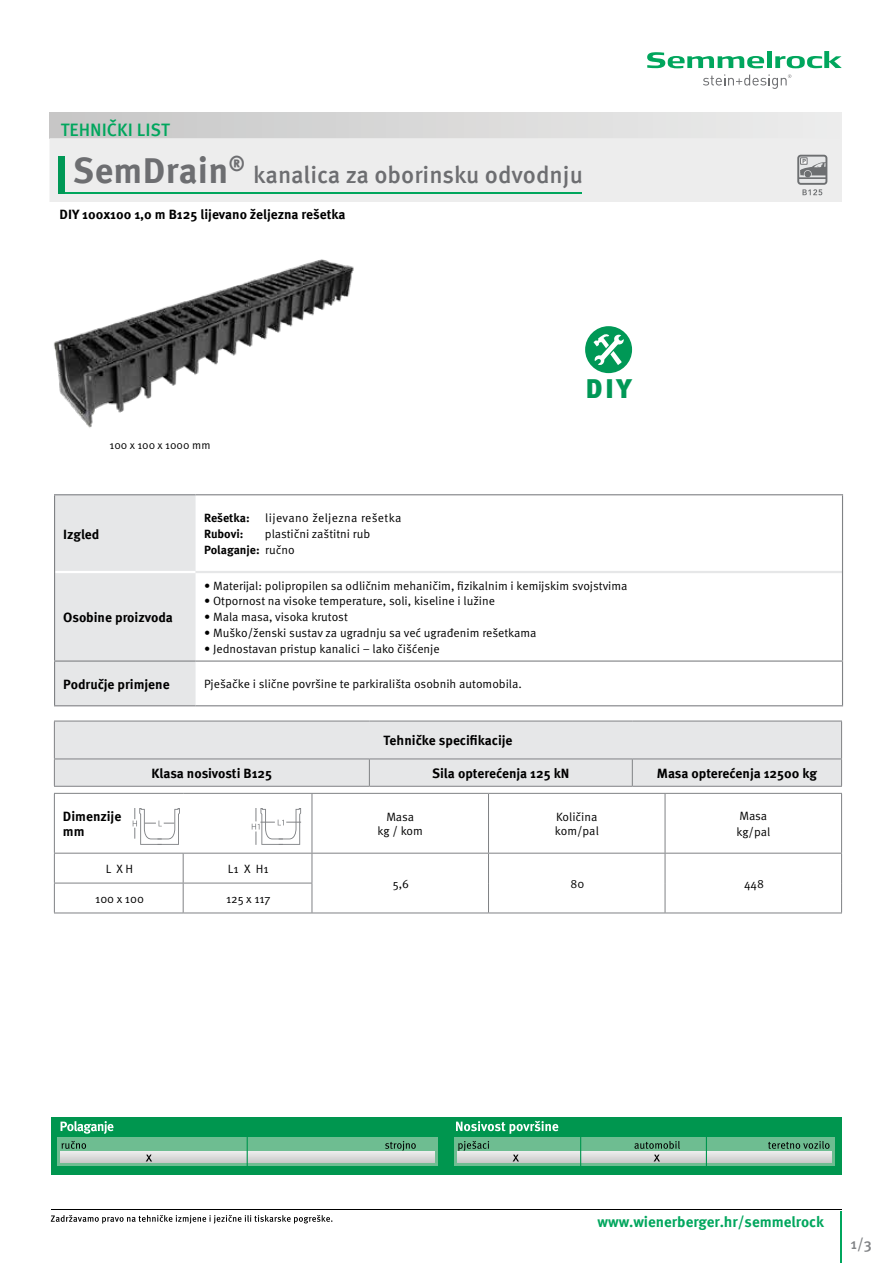
<style>
.page{position:relative;width:893px;height:1263px;background:#fff}
.page>*{position:absolute;margin:0;border:0;box-sizing:border-box;transform-origin:0 0}
.t1{font:700 36px "Meta Pro";letter-spacing:.01em;color:#6d6e71}
.t2{font:900 26.7px "Meta Pro";color:#009856}
.t3{font:500 24px "Meta Pro";color:#6d6e71}
.t4{font:500 18px "Meta Pro";color:#00a65d}
.t5{font:700 15px "Meta Pro";color:#00a65d}
.t6{font:500 15px "Meta Pro";color:#808285}
.t7{font:700 13.5px/15.8px "Meta Pro";color:#000}
.t8{font:12px/15.8px "Meta Pro";color:#000}
.t9{font:12px "Meta Pro";letter-spacing:.03em;color:#000}
.t10{font:700 12px "Meta Pro";letter-spacing:-.005em;color:#000}
.t11{font:11.25px "Meta Pro";color:#000}
.s1{font-weight:700}
</style>
<div class="page">
<hr style="left:51px;top:1209px;width:791px;height:1px;background:#000">
<hr style="left:841px;top:1211px;width:1px;height:52px;background:#00a65d">
<svg style="left:51px;top:1215px;width:281px;height:8px"></svg>
<svg style="left:647px;top:52px;width:117px;height:16px"></svg>
<div style="left:767px;top:51px;width:5px;height:17px;background:#00a65d"></div>
<svg style="left:775px;top:51px;width:67px;height:17px"></svg>
<svg style="left:703px;top:74px;width:88px;height:15px"></svg>
<img style="left:53px;top:259px;width:301px;height:169px">
<div style="left:49px;top:113px;width:793px;height:25px;background:linear-gradient(to right,#c6c6c6,#ededed)"></div>
<div style="left:49px;top:138px;width:793px;height:64px;background:#ededed"></div>
<hr style="left:58px;top:193px;width:523px;height:1px;background:#00a65d">
<div style="left:58px;top:156px;width:7px;height:38px;background:#009856"></div>
<div style="left:585px;top:326px;width:47px;height:47px;background:#009856;border-radius:50%"></div>
<svg style="left:593px;top:334px;width:31px;height:31px"></svg>
<div style="left:55px;top:495px;width:141px;height:210px;background:#e6e7e8"></div>
<hr style="left:55px;top:571px;width:141px;height:2px;background:#fff">
<hr style="left:196px;top:571px;width:646px;height:2px;background:#e6e7e8">
<hr style="left:54px;top:494px;width:142px;height:1px;background:#808285">
<hr style="left:54px;top:495px;width:1px;height:77px;background:#808285">
<hr style="left:196px;top:494px;width:647px;height:1px;background:#808285">
<hr style="left:842px;top:495px;width:1px;height:77px;background:#808285">
<hr style="left:54px;top:572px;width:1px;height:88px;background:#808285">
<hr style="left:842px;top:572px;width:1px;height:88px;background:#808285">
<hr style="left:54px;top:660px;width:142px;height:2px;background:#808285">
<hr style="left:54px;top:662px;width:1px;height:43px;background:#808285">
<hr style="left:196px;top:660px;width:647px;height:2px;background:#808285">
<hr style="left:842px;top:662px;width:1px;height:43px;background:#808285">
<hr style="left:54px;top:705px;width:142px;height:1px;background:#808285">
<hr style="left:196px;top:705px;width:647px;height:1px;background:#808285">
<div style="left:55px;top:722px;width:786px;height:64px;background:#e6e7e8"></div>
<hr style="left:54px;top:721px;width:315px;height:1px;background:#808285">
<hr style="left:54px;top:721px;width:1px;height:37px;background:#808285">
<hr style="left:369px;top:721px;width:263px;height:1px;background:#808285">
<hr style="left:632px;top:721px;width:210px;height:1px;background:#808285">
<hr style="left:841px;top:721px;width:1px;height:37px;background:#808285">
<hr style="left:54px;top:758px;width:315px;height:1px;background:#808285">
<svg style="left:54px;top:759px;width:1px;height:27px"></svg>
<hr style="left:369px;top:758px;width:263px;height:1px;background:#808285">
<svg style="left:369px;top:759px;width:1px;height:27px"></svg>
<hr style="left:632px;top:758px;width:210px;height:1px;background:#808285">
<svg style="left:632px;top:759px;width:1px;height:27px"></svg>
<svg style="left:841px;top:759px;width:1px;height:27px"></svg>
<hr style="left:54px;top:786px;width:315px;height:1px;background:#808285">
<hr style="left:369px;top:786px;width:263px;height:1px;background:#808285">
<hr style="left:632px;top:786px;width:210px;height:1px;background:#808285">
<hr style="left:54px;top:793px;width:129px;height:1px;background:#808285">
<hr style="left:54px;top:794px;width:1px;height:59px;background:#808285">
<hr style="left:183px;top:793px;width:129px;height:1px;background:#808285">
<hr style="left:312px;top:793px;width:176px;height:1px;background:#808285">
<hr style="left:312px;top:794px;width:1px;height:59px;background:#808285">
<hr style="left:488px;top:793px;width:177px;height:1px;background:#808285">
<hr style="left:488px;top:794px;width:1px;height:59px;background:#808285">
<hr style="left:665px;top:793px;width:177px;height:1px;background:#808285">
<hr style="left:665px;top:794px;width:1px;height:59px;background:#808285">
<hr style="left:841px;top:794px;width:1px;height:59px;background:#808285">
<hr style="left:54px;top:853px;width:129px;height:1px;background:#808285">
<hr style="left:54px;top:853px;width:1px;height:30px;background:#808285">
<hr style="left:183px;top:853px;width:129px;height:1px;background:#808285">
<hr style="left:183px;top:853px;width:1px;height:30px;background:#808285">
<hr style="left:312px;top:853px;width:176px;height:1px;background:#808285">
<hr style="left:312px;top:853px;width:1px;height:30px;background:#808285">
<hr style="left:488px;top:853px;width:177px;height:1px;background:#808285">
<hr style="left:488px;top:853px;width:1px;height:30px;background:#808285">
<hr style="left:665px;top:853px;width:177px;height:1px;background:#808285">
<hr style="left:665px;top:853px;width:1px;height:30px;background:#808285">
<hr style="left:841px;top:853px;width:1px;height:30px;background:#808285">
<hr style="left:54px;top:883px;width:129px;height:1px;background:#808285">
<svg style="left:54px;top:883px;width:1px;height:29px"></svg>
<hr style="left:183px;top:883px;width:129px;height:1px;background:#808285">
<svg style="left:183px;top:883px;width:1px;height:29px"></svg>
<svg style="left:312px;top:883px;width:1px;height:29px"></svg>
<svg style="left:488px;top:883px;width:1px;height:29px"></svg>
<svg style="left:665px;top:883px;width:1px;height:29px"></svg>
<svg style="left:841px;top:883px;width:1px;height:29px"></svg>
<hr style="left:54px;top:912px;width:129px;height:1px;background:#808285">
<hr style="left:183px;top:912px;width:129px;height:1px;background:#808285">
<hr style="left:312px;top:912px;width:176px;height:1px;background:#808285">
<hr style="left:488px;top:912px;width:177px;height:1px;background:#808285">
<hr style="left:665px;top:912px;width:177px;height:1px;background:#808285">
<svg style="left:133px;top:808px;width:47px;height:37px"></svg>
<svg style="left:252px;top:808px;width:49px;height:37px"></svg>
<div style="left:798px;top:156px;width:28px;height:28px;background:#e6e7e8;border-radius:3px"></div>
<div style="left:797px;top:155px;width:30px;height:30px;border:2px solid #6d6f71;border-radius:3px"></div>
<hr style="left:798px;top:177px;width:28px;height:2px;background:#6d6f71">
<svg style="left:800px;top:158px;width:26px;height:19px"></svg>
<svg style="left:802px;top:189px;width:20px;height:6px"></svg>
<div style="left:51px;top:1116px;width:791px;height:58px;background:#00964f"></div>
<div style="left:57px;top:1137px;width:380px;height:29px;background:#6ebd91"></div>
<svg style="left:61px;top:1121px;width:52px;height:13px"></svg>
<svg style="left:456px;top:1121px;width:102px;height:13px"></svg>
<svg style="left:62px;top:1141px;width:24px;height:8px"></svg>
<svg style="left:385px;top:1141px;width:31px;height:10px"></svg>
<svg style="left:60px;top:1151px;width:374px;height:12px;background:#dadada"></svg>
<svg style="left:146px;top:1154px;width:6px;height:7px"></svg>
<hr style="left:247px;top:1135px;width:1px;height:31px;background:#00964f">
<div style="left:454px;top:1137px;width:380px;height:29px;background:#6ebd91"></div>
<svg style="left:458px;top:1141px;width:31px;height:10px"></svg>
<svg style="left:768px;top:1141px;width:61px;height:8px"></svg>
<svg style="left:457px;top:1151px;width:374px;height:12px;background:#dadad9"></svg>
<svg style="left:513px;top:1154px;width:6px;height:7px"></svg>
<hr style="left:580px;top:1136px;width:1px;height:30px;background:#00964f">
<hr style="left:706px;top:1136px;width:1px;height:30px;background:#00964f">
<svg style="left:634px;top:1141px;width:46px;height:20px"></svg>
<h3 class="t4" style="left:61px;top:116px;width:110px">TEHNIČKI LIST</h3>
<h1 class="t1" style="left:73px;top:143px;width:173px">SemDrain<sup>®</sup></h1>
<h3 class="t3" style="left:253px;top:156px;width:331px">kanalica za oborinsku odvodnju</h3>
<p class="t7" style="left:60px;top:205px;width:287px">DIY 100x100 1,0 m B125 lijevano željezna rešetka</p>
<p class="t11" style="left:109px;top:438px;width:102px">100 x 100 x 1000 mm</p>
<p class="t7" style="left:63px;top:525px;width:38px">Izgled</p>
<p class="t10" style="left:204px;top:509px;width:47px">Rešetka:</p>
<p class="t9" style="left:265px;top:510px;width:138px">lijevano željezna rešetka</p>
<p class="t10" style="left:204px;top:524px;width:41px">Rubovi:</p>
<p class="t8" style="left:204px;top:526px;width:168px;text-indent:61px">plastični zaštitni rub<br><span class="s1">Polaganje:</span> ručno</p>
<h2 class="t2" style="left:586px;top:367px;width:47px">DIY</h2>
<p class="t7" style="left:63px;top:608px;width:111px">Osobine proizvoda</p>
<p class="t8" style="left:204px;top:578px;width:425px">• Materijal: polipropilen sa odličnim mehaničim, fizikalnim i kemijskim svojstvima</p>
<p class="t8" style="left:204px;top:594px;width:292px">• Otpornost na visoke temperature, soli, kiseline i lužine</p>
<p class="t8" style="left:204px;top:609px;width:145px">• Mala masa, visoka krutost</p>
<p class="t8" style="left:204px;top:625px;width:334px">• Muško/ženski sustav za ugradnju sa već ugrađenim rešetkama</p>
<p class="t8" style="left:204px;top:641px;width:237px">• Jednostavan pristup kanalici – lako čišćenje</p>
<p class="t7" style="left:63px;top:675px;width:108px">Područje primjene</p>
<p class="t8" style="left:204px;top:676px;width:319px">Pješačke i slične površine te parkirališta osobnih automobila.</p>
<p class="t7" style="left:383px;top:732px;width:131px">Tehničke specifikacije</p>
<p class="t7" style="left:151px;top:764px;width:122px">Klasa nosivosti B125</p>
<p class="t7" style="left:432px;top:764px;width:139px">Sila opterećenja 125 kN</p>
<p class="t7" style="left:657px;top:764px;width:162px">Masa opterećenja 12500 kg</p>
<p class="t7" style="left:63px;top:807px;width:60px">Dimenzije mm</p>
<p class="t8" style="left:377px;top:810px;width:47px;line-height:13.5px;text-align:center">Masa<br>kg / kom</p>
<p class="t8" style="left:555px;top:810px;width:46px;line-height:13.5px">Količina kom/pal</p>
<p class="t8" style="left:736px;top:808px;width:36px">Masa kg/pal</p>
<p class="t8" style="left:106px;top:861px;width:29px">L X H</p>
<p class="t8" style="left:228px;top:861px;width:43px">L1 X H1</p>
<p class="t8" style="left:393px;top:876px;width:18px">5,6</p>
<p class="t8" style="left:571px;top:876px;width:15px">80</p>
<p class="t8" style="left:744px;top:876px;width:22px">448</p>
<p class="t8" style="left:95px;top:891px;width:50px">100 x 100</p>
<p class="t8" style="left:226px;top:891px;width:46px">125 x 117</p>
<p class="t5" style="left:597px;top:1210px;width:228px">www.wienerberger.hr/semmelrock</p>
<p class="t6" style="left:850px;top:1232px;width:23px">1/3</p>
</div>
